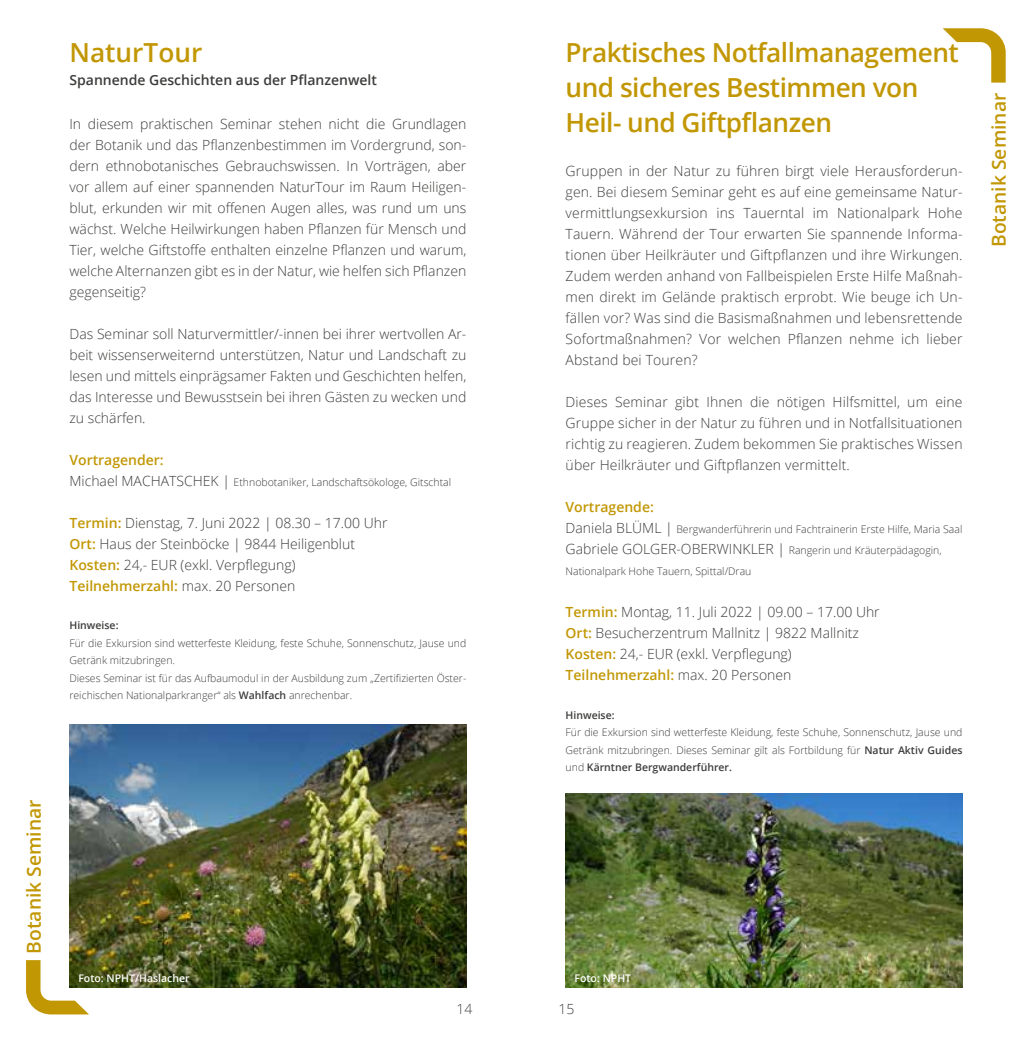
<style>
.page{position:relative;width:1032px;height:1042px;background:#fff}
.page>*{position:absolute;margin:0;border:0;box-sizing:border-box;transform-origin:0 0}
.t1{font:600 26.25px/35px "Open Sans";letter-spacing:-.02em;color:#c29704}
.t2{font:600 26.25px "Open Sans";color:#c29704}
.t3{font:600 19.25px "Open Sans";color:#c29704}
.t4{font:300 14px/21px "Open Sans";color:#3c3c3b;text-align:justify}
.t5{font:600 14px "Open Sans";color:#3c3c3b}
.t6{font:600 14px "Open Sans";color:#c29704}
.t7{font:300 10.5px/17.5px "Open Sans";color:#3c3c3b}
.t8{font:600 10.5px "Open Sans";color:#fff}
.t9{font:600 10.5px "Open Sans";color:#3c3c3b}
.s1{font-size:14px}
.s2{font-weight:600;color:#c29704}
.s3{font-weight:600}
</style>
<div class="page">
<img style="left:69px;top:724px;width:397px;height:263px">
<img style="left:566px;top:794px;width:396px;height:193px">
<svg style="left:26px;top:960px;width:63px;height:54px"></svg>
<svg style="left:943px;top:28px;width:63px;height:55px"></svg>
<h2 class="t3" style="left:21px;top:953px;width:155px;rotate:-90deg">Botanik Seminar</h2>
<h1 class="t2" style="left:69px;top:35px;width:134px">NaturTour</h1>
<p class="t5" style="left:69px;top:70px;width:309px">Spannende Geschichten aus der Pflanzenwelt</p>
<p class="t4" style="left:69px;top:113px;width:398px">In diesem praktischen Seminar stehen nicht die Grundlagen der Botanik und das Pflanzenbestimmen im Vordergrund, son&shy;dern ethnobotanisches Gebrauchswissen. In Vorträgen, aber vor allem auf einer spannenden NaturTour im Raum Heiligen&shy;blut, erkunden wir mit offenen Augen alles, was rund um uns wächst. Welche Heilwirkungen haben Pflanzen für Mensch und Tier, welche Giftstoffe enthalten einzelne Pflanzen und warum, welche Alternanzen gibt es in der Natur, wie helfen sich Pflanzen gegenseitig?</p>
<p class="t4" style="left:69px;top:323px;width:398px">Das Seminar soll Naturvermittler/-innen bei ihrer wertvollen Ar&shy;beit wissenserweiternd unterstützen, Natur und Landschaft zu lesen und mittels einprägsamer Fakten und Geschichten helfen, das Interesse und Bewusstsein bei ihren Gästen zu wecken und zu schärfen.</p>
<p class="t6" style="left:69px;top:450px;width:96px">Vortragender:</p>
<p class="t7" style="left:69px;top:473px;width:383px"><span class="s1">Michael MACHATSCHEK |</span> Ethnobotaniker, Landschaftsökologe, Gitschtal</p>
<p class="t4" style="left:69px;top:512px;width:320px;text-align:left"><span class="s2">Termin:</span> Dienstag, 7. Juni 2022 | 08.30 – 17.00 Uhr <span class="s2">Ort:</span> Haus der Steinböcke | 9844 Heiligenblut <span class="s2">Kosten:</span> 24,- EUR (exkl. Verpflegung)<br><span class="s2">Teilnehmerzahl:</span> max. 20 Personen</p>
<p class="t9" style="left:69px;top:618px;width:51px">Hinweise:</p>
<p class="t7" style="left:69px;top:634px;width:398px">Für die Exkursion sind wetterfeste Kleidung, feste Schuhe, Sonnenschutz, Jause und Getränk mitzubringen.<br>Dieses Seminar ist für das Aufbaumodul in der Ausbildung zum „Zertifizierten Öster&shy;reichischen Nationalparkranger“ als <span class="s3">Wahlfach</span> anrechenbar.</p>
<h1 class="t1" style="left:566px;top:35px;width:395px">Praktisches Notfallmanagement und sicheres Bestimmen von<br>Heil- und Giftpflanzen</h1>
<p class="t4" style="left:566px;top:160px;width:398px">Gruppen in der Natur zu führen birgt viele Herausforderun&shy;gen. Bei diesem Seminar geht es auf eine gemeinsame Natur&shy;vermittlungsexkursion ins Tauerntal im Nationalpark Hohe Tauern. Während der Tour erwarten Sie spannende Informa&shy;tionen über Heilkräuter und Giftpflanzen und ihre Wirkungen.<br>Zudem werden anhand von Fallbeispielen Erste Hilfe Maßnah&shy;men direkt im Gelände praktisch erprobt. Wie beuge ich Un&shy;fällen vor? Was sind die Basismaßnahmen und lebensrettende Sofortmaßnahmen? Vor welchen Pflanzen nehme ich lieber Abstand bei Touren?</p>
<p class="t4" style="left:566px;top:391px;width:398px">Dieses Seminar gibt Ihnen die nötigen Hilfsmittel, um eine Gruppe sicher in der Natur zu führen und in Notfallsituationen richtig zu reagieren. Zudem bekommen Sie praktisches Wissen über Heilkräuter und Giftpflanzen vermittelt.</p>
<p class="t6" style="left:566px;top:497px;width:90px">Vortragende:</p>
<p class="t7" style="left:566px;top:518px;width:398px;line-height:21px"><span class="s1">Daniela BLÜML |</span> Bergwanderführerin und Fachtrainerin Erste Hilfe, Maria Saal<br><span class="s1">Gabriele GOLGER-OBERWINKLER |</span> Rangerin und Kräuterpädagogin,<br>Nationalpark Hohe Tauern, Spittal/Drau</p>
<p class="t4" style="left:566px;top:601px;width:316px;text-align:left"><span class="s2">Termin:</span> Montag, 11. Juli 2022 | 09.00 – 17.00 Uhr <span class="s2">Ort:</span> Besucherzentrum Mallnitz | 9822 Mallnitz <span class="s2">Kosten:</span> 24,- EUR (exkl. Verpflegung)<br><span class="s2">Teilnehmerzahl:</span> max. 20 Personen</p>
<p class="t9" style="left:566px;top:707px;width:51px">Hinweise:</p>
<p class="t7" style="left:566px;top:723px;width:398px;text-align:justify">Für die Exkursion sind wetterfeste Kleidung, feste Schuhe, Sonnenschutz, Jause und Getränk mitzubringen. Dieses Seminar gilt als Fortbildung für <span class="s3">Natur Aktiv Guides </span>und <span class="s3">Kärntner Bergwanderführer.</span></p>
<p class="t8" style="left:78px;top:971px;width:113px">Foto: NPHT/Haslacher</p>
<p class="t8" style="left:574px;top:971px;width:58px">Foto: NPHT</p>
<p class="t4" style="left:457px;top:998px;width:17px">14</p>
<p class="t4" style="left:559px;top:998px;width:17px">15</p>
<h2 class="t3" style="left:985px;top:247px;width:155px;rotate:-90deg">Botanik Seminar</h2>
</div>
